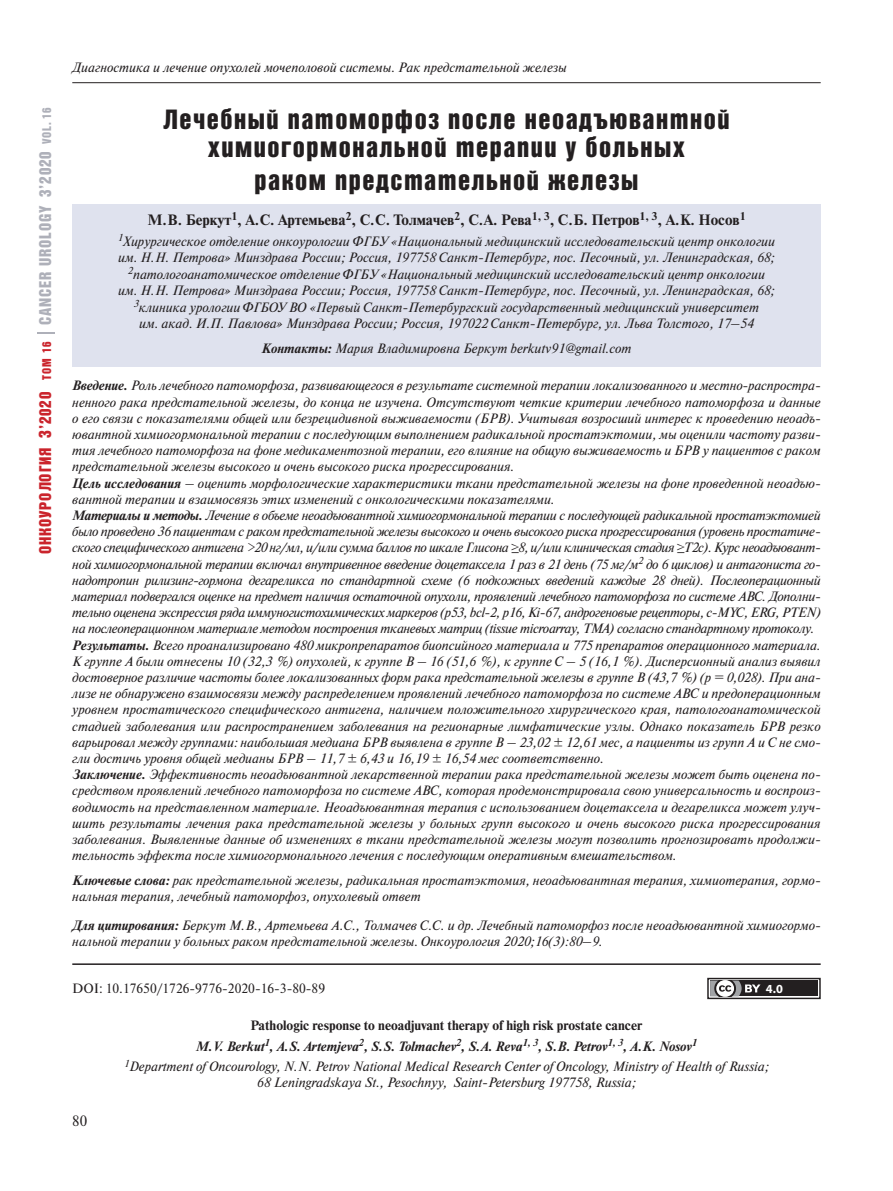
<style>
.page{position:relative;width:893px;height:1191px;background:#fff}
.page>*{position:absolute;margin:0;border:0;box-sizing:border-box;transform-origin:0 0}
.t1{font:27px/28.5px "Bastion Kontrast Alt C";letter-spacing:.055em;color:#231f20;text-align:center}
.t2{font:16.5px "Bastion Kontrast Alt C";letter-spacing:.05em;color:#aeb0b9}
.t3{font:700 15px "Newton C";color:#231f20}
.t4{font:15px "Newton C";color:#231f20}
.t5{font:italic 13.5px/16.2px "Newton C";color:#231f20}
.t6{font:13.5px "Newton C";color:#231f20}
.t7{font:700 12.45px "Myriad Pro";color:#fff}
.s1{color:#ca242c}
.s2{font-size:17.1px;color:#ca242c}
.s3{font-size:12.3px;color:#ca242c}
.s4{font-size:12.3px}
.s5{font-weight:700}
.s6{font-family:"Times New Roman"}
.s7{font-weight:700;font-style:normal}
</style>
<div class="page">
<hr style="left:72px;top:82px;width:749px;height:1px;background:#231f20">
<svg style="left:38px;top:332px;width:17px;height:1px"></svg>
<div style="left:72px;top:204px;width:749px;height:163px;background:#dfe2ee"></div>
<hr style="left:72px;top:963px;width:749px;height:2px;background:#231f20">
<svg style="left:709px;top:979px;width:110px;height:18px"></svg>
<div style="left:707px;top:977px;width:114px;height:22px;border:1px solid #231f20"></div>
<div style="left:710px;top:980px;width:108px;height:16px;background:#231f20"></div>
<svg style="left:710px;top:980px;width:50px;height:16px"></svg>
<p class="t2" style="left:37px;top:554px;width:448px;rotate:-90deg"><span class="s1">ОНКОУРОЛОГИЯ</span> <span class="s2">3</span><span class="s1">’2020</span> <span class="s3">ТОМ 16</span> CANCER UROLOGY 3’2020 <span class="s4">VOL. 16</span></p>
<p class="t5" style="left:72px;top:59px;width:496px">Диагностика и лечение опухолей мочеполовой системы. Рак предстательной железы</p>
<h1 class="t1" style="left:163px;top:105px;width:568px">Лечебный патоморфоз после неоадъювантной химиогормональной терапии у больных</h1>
<h1 class="t1" style="left:255px;top:166px;width:385px">раком предстательной железы</h1>
<p class="t3" style="left:148px;top:211px;width:599px">М.В. Беркут<sup>1</sup>, А.С. Артемьева<sup>2</sup>, С.С. Толмачев<sup>2</sup>, С.А. Рева<sup>1,</sup> <sup>3</sup>, С.Б. Петров<sup>1,</sup> <sup>3</sup>, А.К. Носов<sup>1</sup></p>
<p class="t5" style="left:118px;top:233px;width:659px;text-align:center"><sup>1</sup>Хирургическое отделение онкоурологии ФГБУ «Национальный медицинский исследовательский центр онкологии им. Н.Н. Петрова» Минздрава России; Россия, 197758 Санкт-Петербург, пос. Песочный, ул. Ленинградская, 68; <sup>2</sup>патологоанатомическое отделение ФГБУ «Национальный медицинский исследовательский центр онкологии им. Н.Н. Петрова» Минздрава России; Россия, 197758 Санкт-Петербург, пос. Песочный, ул. Ленинградская, 68; <sup>3</sup>клиника урологии ФГБОУ ВО «Первый Санкт-Петербургский государственный медицинский университет<br>им. акад. И.П. Павлова» Минздрава России; Россия, 197022 Санкт-Петербург, ул. Льва Толстого, 17–54</p>
<p class="t5" style="left:261px;top:340px;width:371px"><span class="s5">Контакты:</span> Мария Владимировна Беркут berkutv91@gmail.com</p>
<p class="t5" style="left:72px;top:378px;width:750px"><span class="s5">Введение.</span> Роль лечебного патоморфоза, развивающегося в результате системной терапии локализованного и местно-распростра&shy;ненного рака предстательной железы, до конца не изучена. Отсутствуют четкие критерии лечебного патоморфоза и данные о его связи с показателями общей или безрецидивной выживаемости (БРВ). Учитывая возросший интерес к проведению неоадъ&shy;ювантной химиогормональной терапии с последующим выполнением радикальной простатэктомии, мы оценили частоту разви&shy;тия лечебного патоморфоза на фоне медикаментозной терапии, его влияние на общую выживаемость и БРВ у пациентов с раком предстательной железы высокого и очень высокого риска прогрессирования.<br><span class="s5">Цель исследования</span> – оценить морфологические характеристики ткани предстательной железы на фоне проведенной неоадъю&shy;вантной терапии и взаимосвязь этих изменений с онкологическими показателями.<br><span class="s5">Материалы и методы.</span> Лечение в объеме неоадъювантной химиогормональной терапии с последующей радикальной простатэктомией было проведено 36 пациентам с раком предстательной железы высокого и очень высокого риска прогрессирования (уровень простатиче&shy;ского специфического антигена &gt;20 нг/мл, и/или сумма баллов по шкале Глисона <span class="s6">≥</span>8, и/или клиническая стадия <span class="s6">≥</span>T2c). Курс неоадъювант&shy;ной химиогормональной терапии включал внутривенное введение доцетаксела 1 раз в 21 день (75 мг/м<sup>2</sup> до 6 циклов) и антагониста го&shy;надотропин рилизинг-гормона дегареликса по стандартной схеме (6 подкожных введений каждые 28 дней). Послеоперационный материал подвергался оценке на предмет наличия остаточной опухоли, проявлений лечебного патоморфоза по системе АВС. Дополни&shy;тельно оценена экспрессия ряда иммуногистохимических маркеров (p53, bcl-2, p16, Ki-67, андрогеновые рецепторы, c-MYC, ERG, PTEN) на послеоперационном материале методом построения тканевых матриц (tissue microarray, ТМА) согласно стандартному протоколу.<br><span class="s5">Результаты.</span> Всего проанализировано 480 микропрепаратов биопсийного материала и 775 препаратов операционного материала.<br>К группе А были отнесены 10 (32,3 %) опухолей, к группе В – 16 (51,6 %), к группе С – 5 (16,1 %). Дисперсионный анализ выявил достоверное различие частоты более локализованных форм рака предстательной железы в группе B (43,7 %) (p = 0,028). При ана&shy;лизе не обнаружено взаимосвязи между распределением проявлений лечебного патоморфоза по системе АВС и предоперационным уровнем простатического специфического антигена, наличием положительного хирургического края, патологоанатомической стадией заболевания или распространением заболевания на регионарные лимфатические узлы. Однако показатель БРВ резко варьировал между группами: наибольшая медиана БРВ выявлена в группе В – 23,02 ± 12,61 мес, а пациенты из групп А и С не смо&shy;гли достичь уровня общей медианы БРВ – 11,7 ± 6,43 и 16,19 ± 16,54 мес соответственно.<br><span class="s5">Заключение.</span> Эффективность неоадъювантной лекарственной терапии рака предстательной железы может быть оценена по&shy;средством проявлений лечебного патоморфоза по системе АВС, которая продемонстрировала свою универсальность и воспроиз&shy;водимость на представленном материале. Неоадъювантная терапия с использованием доцетаксела и дегареликса может улуч&shy;шить результаты лечения рака предстательной железы у больных групп высокого и очень высокого риска прогрессирования заболевания. Выявленные данные об изменениях в ткани предстательной железы могут позволить прогнозировать продолжи&shy;тельность эффекта после химиогормонального лечения с последующим оперативным вмешательством.</p>
<p class="t5" style="left:72px;top:872px;width:750px"><span class="s5">Ключевые слова:</span> рак предстательной железы, радикальная простатэктомия, неоадъювантная терапия, химиотерапия, гормо&shy;нальная терапия, лечебный патоморфоз, опухолевый ответ</p>
<p class="t5" style="left:72px;top:917px;width:750px"><span class="s5">Для цитирования:</span> Беркут М.В., Артемьева А.С., Толмачев С.С. и др. Лечебный патоморфоз после неоадъювантной химиогормо&shy;нальной терапии у больных раком предстательной железы. Онкоурология 2020;16(3):80–9.</p>
<p class="t6" style="left:72px;top:980px;width:254px">DOI: 10.17650/1726-9776-2020-16-3-80-89</p>
<p class="t7" style="left:766px;top:980px;width:18px">4.0</p>
<p class="t5" style="left:124px;top:1015px;width:646px;line-height:20.4px;text-align:center"><span class="s7">Pathologic response to neoadjuvant therapy of high risk prostate cancer<br></span><span class="s5">M.V. Berkut</span><sup>1</sup><span class="s5">, A.S. Artemjeva</span><sup>2</sup><span class="s5">, S.S. Tolmachev</span><sup>2</sup><span class="s5">, S.A. Reva</span><sup>1,</sup> <sup>3</sup><span class="s5">, S.B. Petrov</span><sup>1,</sup> <sup>3</sup><span class="s5">, A.K. Nosov</span><sup>1<br></sup><sup>1</sup>Department of Oncourology, N.N. Petrov National Medical Research Center of Oncology, Ministry of Health of Russia;</p>
<p class="t5" style="left:257px;top:1074px;width:381px">68 Leningradskaya St., Pesochnyy, Saint-Petersburg 197758, Russia;</p>
<p class="t4" style="left:72px;top:1113px;width:17px">80</p>
</div>
